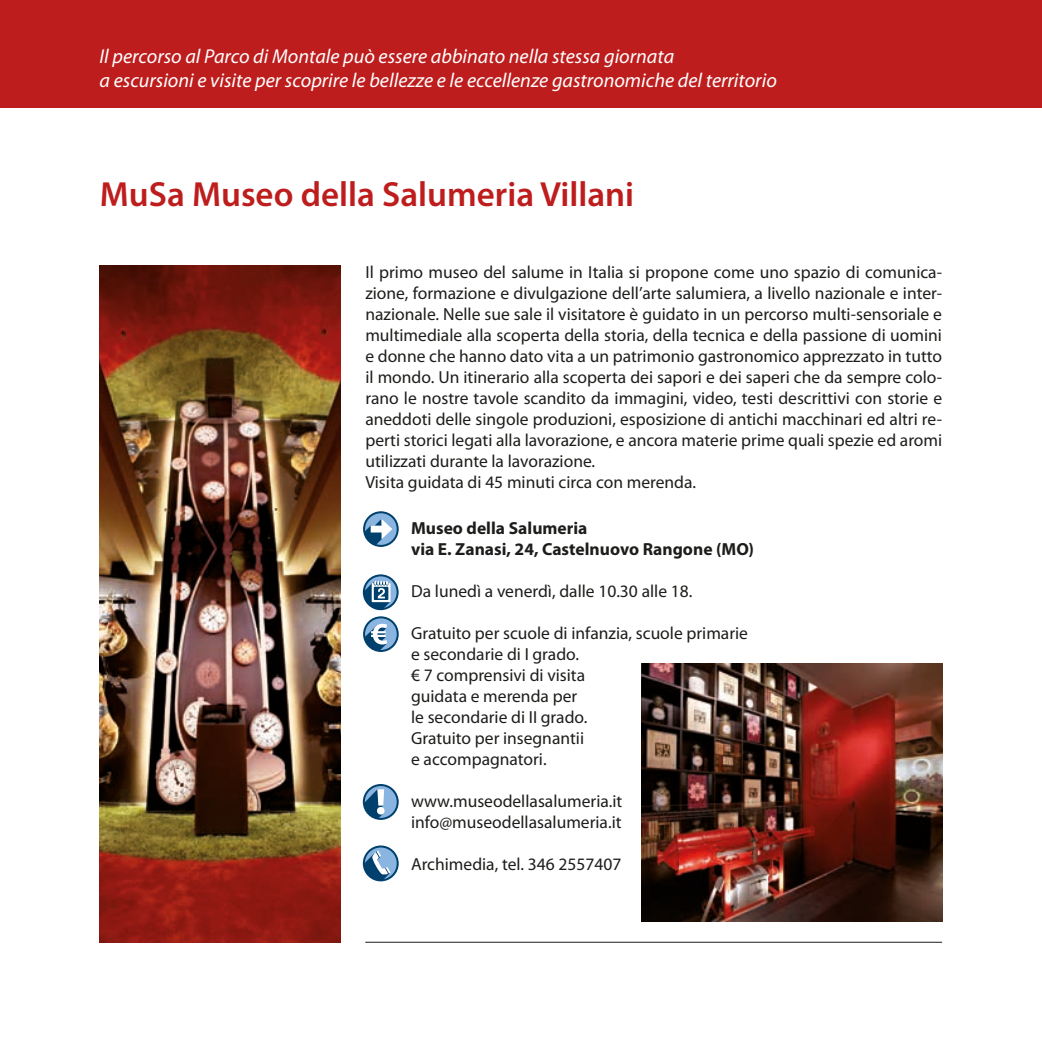
<style>
.page{position:relative;width:1042px;height:1042px;background:#fff}
.page>*{position:absolute;margin:0;border:0;box-sizing:border-box;transform-origin:0 0}
.t1{font:600 35px "Myriad Pro";color:#be1d1d}
.t2{font:italic 20.12px/24.2px "Myriad Pro";color:#fff}
.t3{font:17.5px/21px "Myriad Pro";color:#1d1d1b}
.t4{font:700 17.5px/21px "Myriad Pro";color:#1d1d1b}
</style>
<div class="page">
<hr style="left:365px;top:942px;width:577px;height:1px;background:#1d1d1b">
<svg style="left:363px;top:511px;width:36px;height:36px"></svg>
<div style="left:365px;top:513px;width:32px;height:32px;background:#8ab5e1;border-radius:50%"></div>
<svg style="left:364px;top:519px;width:28px;height:26px"></svg>
<svg style="left:363px;top:616px;width:36px;height:36px"></svg>
<div style="left:365px;top:618px;width:32px;height:32px;background:#8ab5e1;border-radius:50%"></div>
<svg style="left:364px;top:624px;width:23px;height:27px"></svg>
<svg style="left:363px;top:784px;width:36px;height:36px"></svg>
<div style="left:365px;top:786px;width:32px;height:32px;background:#8ab5e1;border-radius:50%"></div>
<svg style="left:364px;top:789px;width:20px;height:29px"></svg>
<svg style="left:363px;top:574px;width:36px;height:36px"></svg>
<svg style="left:365px;top:576px;width:32px;height:32px"></svg>
<svg style="left:363px;top:581px;width:27px;height:29px"></svg>
<svg style="left:363px;top:845px;width:36px;height:36px"></svg>
<svg style="left:365px;top:847px;width:32px;height:32px"></svg>
<svg style="left:364px;top:850px;width:26px;height:31px"></svg>
<img style="left:100px;top:265px;width:240px;height:678px">
<img style="left:642px;top:663px;width:300px;height:258px">
<div style="left:0;top:0;width:1042px;height:108px;background:#be1d1d"></div>
<p class="t2" style="left:100px;top:44px;width:679px">Il percorso al Parco di Montale può essere abbinato nella stessa giornata<br>a escursioni e visite per scoprire le bellezze e le eccellenze gastronomiche del territorio</p>
<h1 class="t1" style="left:100px;top:172px;width:536px">MuSa Museo della Salumeria Villani</h1>
<p class="t3" style="left:365px;top:262px;width:578px">Il primo museo del salume in Italia si propone come uno spazio di comunica&shy;zione, formazione e divulgazione dell’arte salumiera, a livello nazionale e inter&shy;nazionale. Nelle sue sale il visitatore è guidato in un percorso multi-sensoriale e multimediale alla scoperta della storia, della tecnica e della passione di uomini e donne che hanno dato vita a un patrimonio gastronomico apprezzato in tutto il mondo. Un itinerario alla scoperta dei sapori e dei saperi che da sempre colo&shy;rano le nostre tavole scandito da immagini, video, testi descrittivi con storie e aneddoti delle singole produzioni, esposizione di antichi macchinari ed altri re&shy;perti storici legati alla lavorazione, e ancora materie prime quali spezie ed aromi utilizzati durante la lavorazione.<br>Visita guidata di 45 minuti circa con merenda.</p>
<p class="t4" style="left:411px;top:516px;width:344px">Museo della Salumeria<br>via E. Zanasi, 24, Castelnuovo Rangone (MO)</p>
<p class="t3" style="left:411px;top:580px;width:283px">Da lunedì a venerdì, dalle 10.30 alle 18.</p>
<p class="t3" style="left:411px;top:622px;width:338px">Gratuito per scuole di infanzia, scuole primarie e secondarie di I grado.<br>€ 7 comprensivi di visita<br>guidata e merenda per<br>le secondarie di II grado.<br>Gratuito per insegnantii<br>e accompagnatori.</p>
<p class="t3" style="left:411px;top:790px;width:213px">www.museodellasalumeria.it info@museodellasalumeria.it</p>
<p class="t3" style="left:411px;top:853px;width:212px">Archimedia, tel. 346 2557407</p>
</div>
